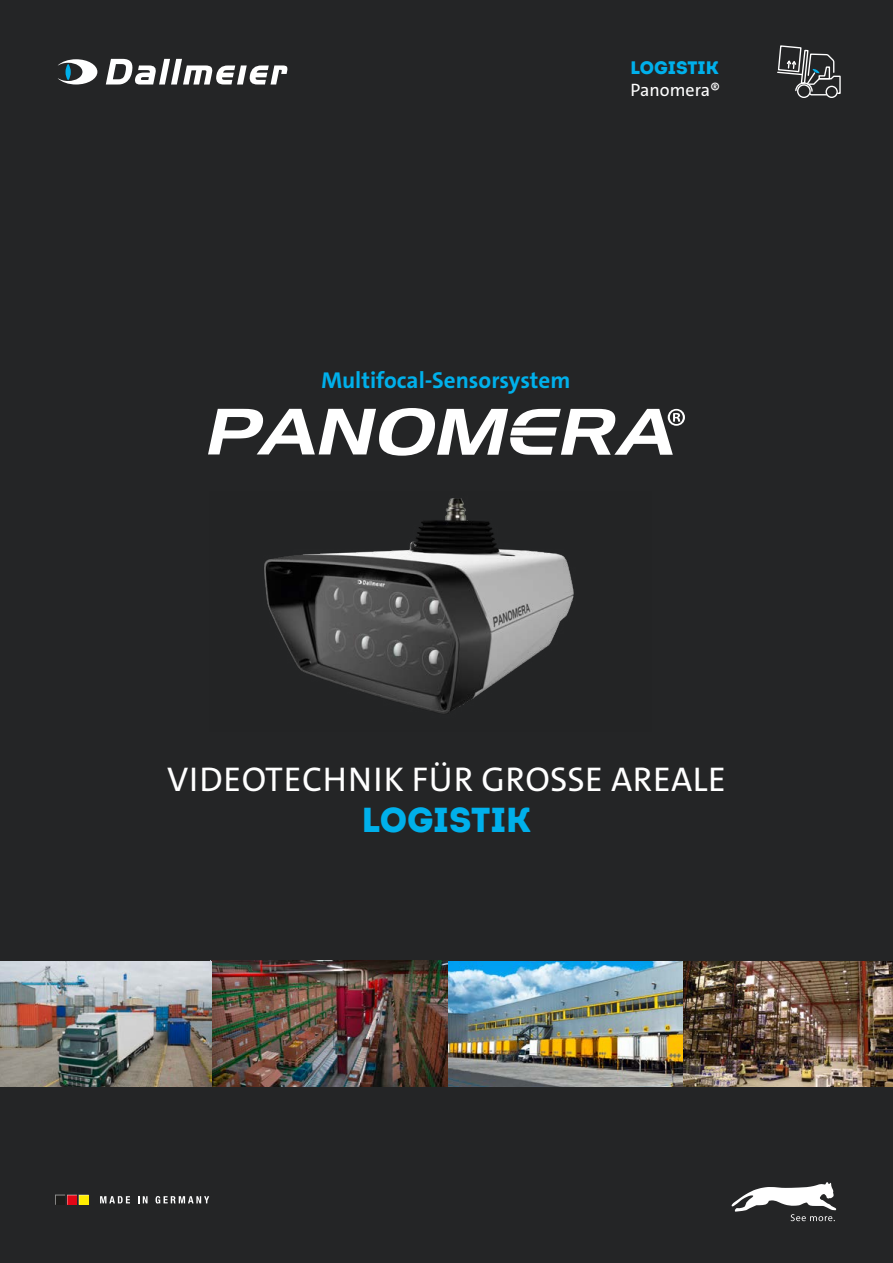
<style>
.page{position:relative;width:893px;height:1263px;background:#242526}
.page>*{position:absolute;margin:0;border:0;box-sizing:border-box;transform-origin:0 0}
.t1{font:34.5px "The Sans E4 s";letter-spacing:.02em;color:#fff}
.t2{font:34.5px "Intro Black Caps";color:#00b0eb}
.t3{font:700 23.1px "The Sans E4 s";color:#00b0eb}
.t4{font:18px "The Sans E4 s";color:#fff}
.t5{font:18px "Intro Black Caps";color:#00b0eb}
</style>
<div class="page">
<svg style="left:732px;top:1182px;width:104px;height:39px"></svg>
<svg style="left:100px;top:1196px;width:30px;height:7px"></svg>
<svg style="left:138px;top:1196px;width:10px;height:7px"></svg>
<svg style="left:156px;top:1196px;width:53px;height:7px"></svg>
<svg style="left:55px;top:1195px;width:34px;height:10px"></svg>
<svg style="left:208px;top:408px;width:477px;height:48px"></svg>
<svg style="left:106px;top:59px;width:181px;height:26px"></svg>
<svg style="left:58px;top:59px;width:39px;height:26px"></svg>
<div style="left:797px;top:84px;width:14px;height:14px;border:1px solid #fff;border-radius:50%"></div>
<div style="left:825px;top:86px;width:13px;height:12px;border:1px solid #fff;border-radius:50%"></div>
<svg style="left:777px;top:45px;width:64px;height:51px"></svg>
<img style="left:0;top:961px;width:893px;height:126px">
<img style="left:264px;top:498px;width:310px;height:216px">
<p class="t5" style="left:630px;top:56px;width:90px">LOGISTIK</p>
<p class="t4" style="left:630px;top:78px;width:91px">Panomera®</p>
<p class="t3" style="left:321px;top:365px;width:251px">Multifocal-Sensorsystem</p>
<p class="t1" style="left:167px;top:757px;width:560px">VIDEOTECHNIK FÜR GROSSE AREALE</p>
<p class="t2" style="left:362px;top:797px;width:171px">LOGISTIK</p>
</div>
